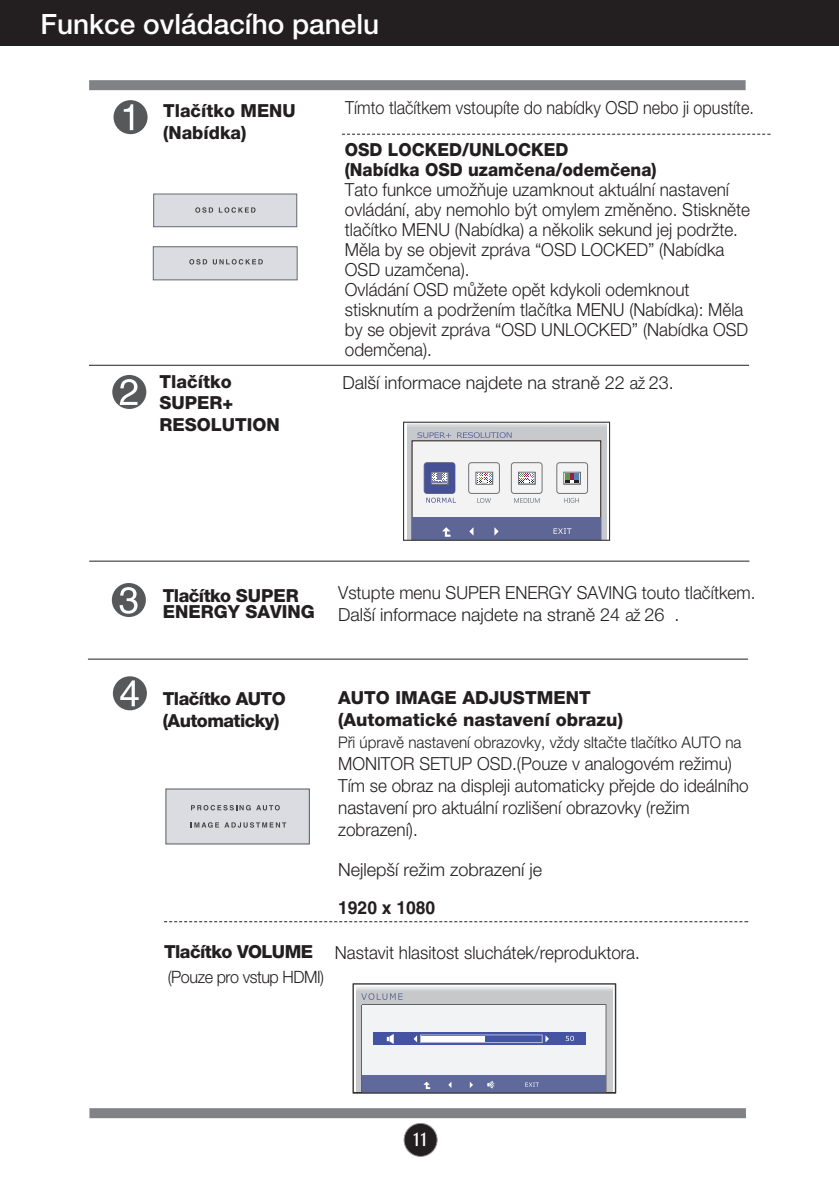
<style>
.page{position:relative;width:839px;height:1189px;background:#fff}
.page>*{position:absolute;margin:0;border:0;box-sizing:border-box;transform-origin:0 0}
.t1{font:500 28px "Helvetica Neue CE";color:#fff}
.t2{font:700 20px "Optima";color:#fff;scale:.7 1}
.t3{font:300 18px/20px "Helvetica Neue CE";color:#231f20;scale:.95 1}
.t4{font:800 18px/21.6px "Helvetica Neue CE";color:#231f20}
.t5{font:300 18px "Helvetica Neue CE";color:#231f20}
.t6{font:300 18px "Helvetica Neue CE";color:#231f20;scale:.9 1}
.t7{font:800 18px/20px "Helvetica Neue CE";color:#231f20;scale:.95 1}
.t8{font:800 18px/21.6px "Helvetica Neue CE";letter-spacing:-.03em;color:#231f20}
.t9{font:700 18px "Helvetica";color:#231f20}
.t10{font:300 17px "Helvetica Neue CE";letter-spacing:-.03em;color:#231f20;scale:.95 1}
.t11{font:300 16px "Helvetica Neue CE";color:#231f20;scale:.95 1}
.s1{font-size:17px}
</style>
<div class="page">
<div style="left:404px;top:1123px;width:33px;height:33px;background:#231f20;border-radius:50%"></div>
<div style="left:403px;top:1123px;width:34px;height:34px;border:2px solid #939598;border-radius:50%"></div>
<div style="left:0;top:0;width:839px;height:45px;background:#231f20"></div>
<div style="left:112px;top:583px;width:34px;height:34px;background:#57585a;border-radius:50%"></div>
<svg style="left:120px;top:587px;width:18px;height:27px"></svg>
<div style="left:89px;top:80px;width:656px;height:10px;background:#808285"></div>
<div style="left:89px;top:1108px;width:657px;height:10px;background:#808285"></div>
<div style="left:166px;top:789px;width:143px;height:55px;background:#dadce2"></div>
<svg style="left:191px;top:805px;width:89px;height:5px"></svg>
<svg style="left:191px;top:822px;width:95px;height:5px"></svg>
<div style="left:112px;top:375px;width:34px;height:34px;background:#57585a;border-radius:50%"></div>
<svg style="left:120px;top:379px;width:17px;height:26px"></svg>
<hr style="left:89px;top:560px;width:660px;height:1px;background:#231f20">
<div style="left:113px;top:100px;width:35px;height:34px;background:#57585a;border-radius:50%"></div>
<svg style="left:124px;top:104px;width:9px;height:26px"></svg>
<div style="left:154px;top:194px;width:143px;height:33px;background:#dadce2"></div>
<div style="left:153px;top:193px;width:144px;height:34px;border:1px solid #656c70"></div>
<svg style="left:195px;top:207px;width:18px;height:6px"></svg>
<svg style="left:219px;top:207px;width:36px;height:6px"></svg>
<div style="left:153px;top:247px;width:144px;height:33px;background:#dadce2"></div>
<div style="left:153px;top:246px;width:145px;height:34px;border:1px solid #656c70"></div>
<svg style="left:189px;top:259px;width:18px;height:5px"></svg>
<svg style="left:213px;top:259px;width:50px;height:5px"></svg>
<svg style="left:353px;top:983px;width:263px;height:110px"></svg>
<svg style="left:164px;top:921px;width:584px;height:1px"></svg>
<hr style="left:89px;top:365px;width:660px;height:1px;background:#231f20">
<svg style="left:403px;top:422px;width:206px;height:117px;fill:#c8c9cc"></svg>
<img style="left:406px;top:424px;width:201px;height:2px">
<hr style="left:404px;top:422px;width:2px;height:118px;background:#fff">
<hr style="left:607px;top:422px;width:2px;height:118px;background:#fff">
<div style="left:412px;top:441px;width:188px;height:98px;background:#f3f3f3"></div>
<div style="left:412px;top:517px;width:188px;height:23px;background:#5d6695"></div>
<svg style="left:494px;top:527px;width:4px;height:8px"></svg>
<svg style="left:469px;top:528px;width:4px;height:7px"></svg>
<svg style="left:553px;top:528px;width:18px;height:6px"></svg>
<svg style="left:442px;top:527px;width:9px;height:10px"></svg>
<div style="left:403px;top:422px;width:207px;height:119px;border:1px solid #393735"></div>
<svg style="left:417px;top:432px;width:34px;height:6px"></svg>
<svg style="left:457px;top:432px;width:54px;height:6px"></svg>
<div style="left:556px;top:462px;width:32px;height:31px;border:1px solid #727276;border-radius:3px"></div>
<div style="left:563px;top:472px;width:17px;height:12px;border:1px solid #6d7479"></div>
<div style="left:564px;top:473px;width:5px;height:8px;background:#5e9643"></div>
<div style="left:569px;top:473px;width:5px;height:8px;background:#981e47"></div>
<div style="left:574px;top:473px;width:5px;height:8px;background:#5581b5"></div>
<svg style="left:564px;top:481px;width:15px;height:2px"></svg>
<svg style="left:564px;top:498px;width:15px;height:5px"></svg>
<svg style="left:424px;top:462px;width:118px;height:41px"></svg>
<hr style="left:88px;top:658px;width:660px;height:1px;background:#231f20">
<div style="left:113px;top:676px;width:34px;height:34px;background:#57585a;border-radius:50%"></div>
<svg style="left:120px;top:680px;width:19px;height:26px"></svg>
<svg style="left:342px;top:134px;width:428px;height:1px"></svg>
<h1 class="t1" style="left:40px;top:14px;width:340px">Funkce ovládacího panelu</h1>
<p class="t4" style="left:163px;top:102px;width:134px">Tlaãítko MENU (Nabídka)</p>
<p class="t6" style="left:345px;top:101px;width:455px">Tímto tlaãítkem vstoupíte do nabídky OSD nebo ji opustíte.</p>
<p class="t7" style="left:345px;top:141px;width:329px">OSD LOCKED/UNLOCKED<br>(Nabídka OSD uzamãena/odemãena)</p>
<p class="t3" style="left:345px;top:181px;width:428px">Tato funkce umoÏÀuje uzamknout aktuální nastavení ovládání, aby nemohlo b˘t omylem zmûnûno. Stisknûte tlaãítko MENU (Nabídka) a nûkolik sekund jej podrÏte.<br>Mûla by se objevit zpráva “OSD LOCKED” (Nabídka OSD uzamãena).<br>Ovládání OSD mÛÏete opût kdykoli odemknout stisknutím a podrÏením tlaãítka MENU (Nabídka): Mûla by se objevit zpráva “OSD UNLOCKED” (Nabídka OSD odemãena).</p>
<p class="t4" style="left:160px;top:372px;width:74px">Tlaãítko</p>
<p class="t5" style="left:342px;top:376px;width:332px">Dal‰í informace najdete na stranû 22 <span class="s1">aÏ</span> 23.</p>
<p class="t4" style="left:160px;top:394px;width:122px">SUPER+<br>RESOLUTION</p>
<p class="t4" style="left:163px;top:589px;width:154px;line-height:16px">Tlaãítko SUPER<br>ENERGY SAVING</p>
<p class="t3" style="left:338px;top:584px;width:441px;line-height:22px">Vstupte menu SUPER ENERGY SAVING touto tlaãítkem.<br>Dal‰í informace najdete na stranû 24 <span class="s1">aÏ</span> 26 .</p>
<p class="t8" style="left:163px;top:690px;width:124px">Tlaãítko AUTO (Automaticky)</p>
<p class="t4" style="left:338px;top:689px;width:286px">AUTO IMAGE ADJUSTMENT (Automatické nastavení obrazu)</p>
<p class="t11" style="left:338px;top:737px;width:426px">Pfii úpravû nastavení obrazovky, vÏdy sltaãte tlaãítko AUTO na</p>
<p class="t3" style="left:338px;top:755px;width:433px;line-height:22px">MONITOR SETUP OSD.(Pouze v analogovém reÏimu)<br>Tím se obraz na displeji automaticky pfiejde do ideálního nastavení pro aktuální rozli‰ení obrazovky (reÏim zobrazení).</p>
<p class="t5" style="left:338px;top:863px;width:205px">Nejlep‰í reÏim zobrazení je</p>
<p class="t9" style="left:338px;top:901px;width:99px">1920 x 1080</p>
<p class="t8" style="left:164px;top:943px;width:151px">Tlaãítko VOLUME</p>
<p class="t10" style="left:168px;top:971px;width:166px">(Pouze pro vstup HDMI)</p>
<p class="t3" style="left:335px;top:945px;width:322px">Nastavit hlasitost sluchátek/reproduktora.</p>
<p class="t2" style="left:413px;top:1131px;width:23px">11</p>
</div>
